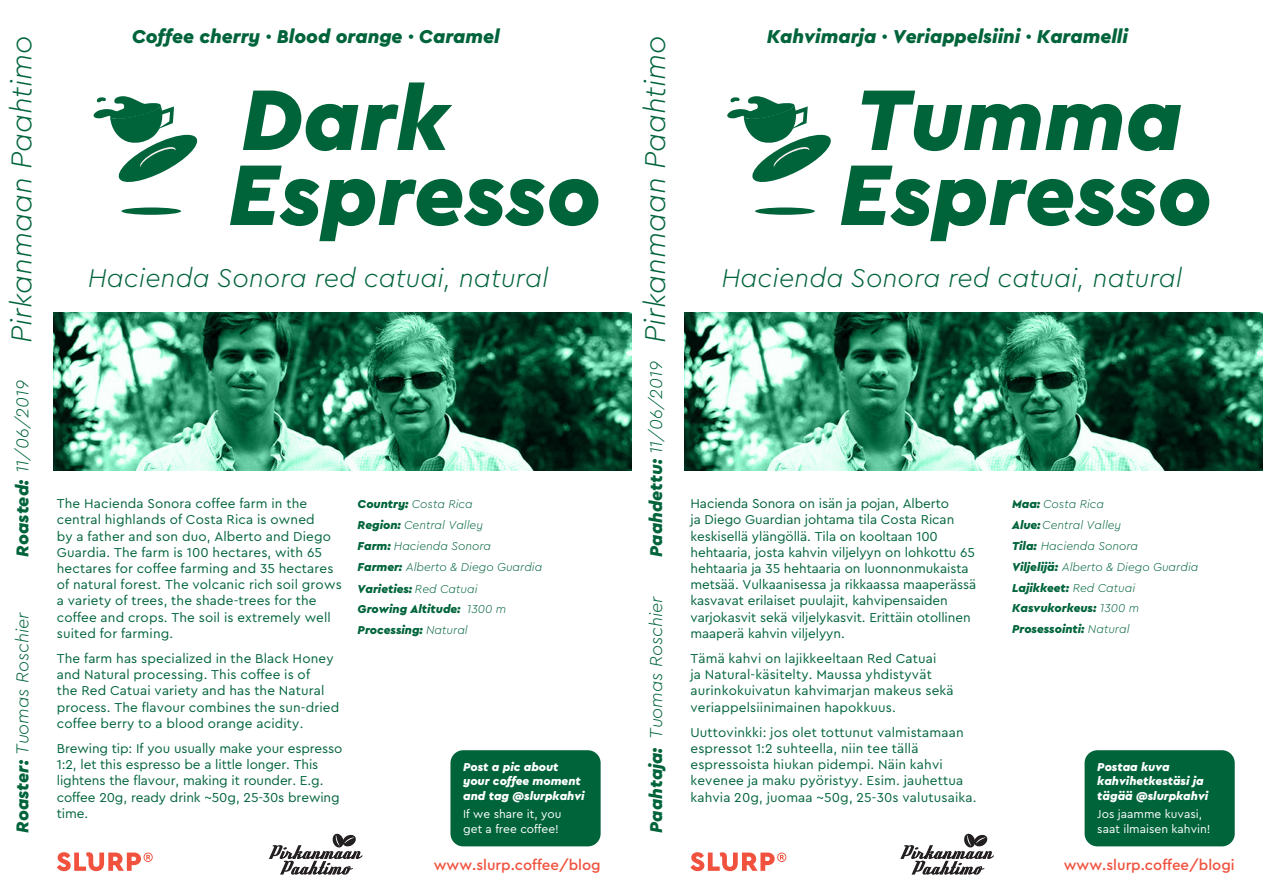
<style>
.page{position:relative;width:1263px;height:893px;background:#fff}
.page>*{position:absolute;margin:0;border:0;box-sizing:border-box;transform-origin:0 0}
.t1{font:italic 900 90px "Cera Pro";color:#00643b}
.t2{font:italic 300 30px "Cera Pro";color:#00643b}
.t3{font:italic 300 27px "Cera Pro";color:#00643b}
.t4{font:italic 900 19.5px "Cera Pro";color:#00643b}
.t5{font:italic 300 18px "Cera Pro";color:#00643b}
.t6{font:italic 900 18px "Cera Pro";color:#00643b}
.t7{font:500 15px "Cera Pro";color:#f0523e}
.t8{font:13.5px/16.2px "Cera Pro";letter-spacing:.01em;color:#00643b}
.t9{font:13.5px/16.2px "Cera Pro";letter-spacing:-.01em;color:#00643b}
.t10{font:italic 300 12px/21px "Cera Pro";color:#00643b}
.t11{font:italic 900 12px/20.5px "Cera Pro";color:#00643b}
.t12{font:italic 900 12px/14.4px "Cera Pro";color:#fff}
.t13{font:12px/14.4px "Cera Pro";color:#fff}
.s1{font-weight:900}
.s2{font-weight:300}
</style>
<div class="page">
<img style="left:685px;top:313px;width:578px;height:157px">
<img style="left:53px;top:313px;width:579px;height:157px">
<svg style="left:57px;top:852px;width:96px;height:19px"></svg>
<svg style="left:93px;top:96px;width:105px;height:86px"></svg>
<svg style="left:121px;top:207px;width:60px;height:8px"></svg>
<svg style="left:690px;top:852px;width:96px;height:19px"></svg>
<svg style="left:727px;top:96px;width:104px;height:86px"></svg>
<svg style="left:755px;top:207px;width:60px;height:8px"></svg>
<svg style="left:900px;top:833px;width:94px;height:42px"></svg>
<svg style="left:269px;top:833px;width:94px;height:42px"></svg>
<div style="left:450px;top:750px;width:151px;height:96px;background:#00643b;border-radius:13px"></div>
<div style="left:1084px;top:750px;width:151px;height:96px;background:#00643b;border-radius:13px"></div>
<h2 class="t2" style="left:1px;top:343px;width:309px;rotate:-90deg">Pirkanmaan Paahtimo</h2>
<h3 class="t5" style="left:10px;top:557px;width:178px;rotate:-90deg"><span class="s1">Roasted:</span> 11/06/2019</h3>
<h3 class="t5" style="left:10px;top:833px;width:222px;rotate:-90deg"><span class="s1">Roaster:</span> Tuomas Roschier</h3>
<h3 class="t4" style="left:132px;top:23px;width:369px">Coffee cherry · Blood orange · Caramel</h3>
<h3 class="t4" style="left:767px;top:23px;width:363px">Kahvimarja · Veriappelsiini · Karamelli</h3>
<h1 class="t1" style="left:241px;top:60px;width:210px">Dark</h1>
<h2 class="t2" style="left:635px;top:343px;width:309px;rotate:-90deg">Pirkanmaan Paahtimo</h2>
<h1 class="t1" style="left:856px;top:60px;width:327px">Tumma</h1>
<h1 class="t1" style="left:228px;top:135px;width:375px">Espresso</h1>
<h1 class="t1" style="left:839px;top:135px;width:375px">Espresso</h1>
<h3 class="t3" style="left:88px;top:260px;width:462px">Hacienda Sonora red catuai, natural</h3>
<h3 class="t3" style="left:721px;top:260px;width:462px">Hacienda Sonora red catuai, natural</h3>
<p class="t8" style="left:57px;top:495px;width:286px">The Hacienda Sonora coffee farm in the central highlands of Costa Rica is owned<br>by a father and son duo, Alberto and Diego Guardia. The farm is 100 hectares, with 65 hectares for coffee farming and 35 hectares of natural forest. The volcanic rich soil grows a variety of trees, the shade-trees for the coffee and crops. The soil is extremely well suited for farming.</p>
<p class="t8" style="left:57px;top:650px;width:284px">The farm has specialized in the Black Honey and Natural processing. This coffee is of<br>the Red Catuai variety and has the Natural process. The flavour combines the sun-dried coffee berry to a blood orange acidity.</p>
<p class="t9" style="left:57px;top:740px;width:287px">Brewing tip: If you usually make your espresso 1:2, let this espresso be a little longer. This lightens the flavour, making it rounder. E.g. coffee 20g, ready drink ~50g, 25-30s brewing time.</p>
<p class="t10" style="left:358px;top:493px;width:186px"><span class="s1">Country:</span> Costa Rica<br><span class="s1">Region:</span> Central Valley<br><span class="s1">Farm:</span> Hacienda Sonora<br><span class="s1">Farmer:</span> Alberto &amp; Diego Guardia</p>
<p class="t11" style="left:358px;top:579px;width:121px">Varieties: <span class="s2">Red Catuai<br></span>Growing Altitude:<br>Processing: <span class="s2">Natural</span></p>
<p class="t10" style="left:467px;top:598px;width:41px">1300 m</p>
<p class="t12" style="left:463px;top:759px;width:123px">Post a pic about your coffee moment and tag @slurpkahvi</p>
<p class="t13" style="left:463px;top:806px;width:100px">If we share it, you get a free coffee!</p>
<p class="t7" style="left:434px;top:855px;width:169px">www.slurp.coffee/blog</p>
<h3 class="t6" style="left:644px;top:557px;width:197px;rotate:-90deg">Paahdettu: <span class="s2">11/06/2019</span></h3>
<h3 class="t5" style="left:644px;top:833px;width:238px;rotate:-90deg"><span class="s1">Paahtaja:</span> Tuomas Roschier</h3>
<p class="t8" style="left:690px;top:495px;width:287px">Hacienda Sonora on isän ja pojan, Alberto<br>ja Diego Guardian johtama tila Costa Rican keskisellä ylängöllä. Tila on kooltaan 100 hehtaaria, josta kahvin viljelyyn on lohkottu 65 hehtaaria ja 35 hehtaaria on luonnonmukaista metsää. Vulkaanisessa ja rikkaassa maaperässä kasvavat erilaiset puulajit, kahvipensaiden varjokasvit sekä viljelykasvit. Erittäin otollinen maaperä kahvin viljelyyn.</p>
<p class="t8" style="left:690px;top:650px;width:265px">Tämä kahvi on lajikkeeltaan Red Catuai<br>ja Natural-käsitelty. Maussa yhdistyvät aurinkokuivatun kahvimarjan makeus sekä veriappelsiinimainen hapokkuus.</p>
<p class="t8" style="left:690px;top:724px;width:287px">Uuttovinkki: jos olet tottunut valmistamaan espressot 1:2 suhteella, niin tee tällä espressoista hiukan pidempi. Näin kahvi kevenee ja maku pyöristyy. Esim. jauhettua kahvia 20g, juomaa ~50g, 25-30s valutusaika.</p>
<p class="t10" style="left:1012px;top:493px;width:188px"><span class="s1">Maa:</span> Costa Rica<br><span class="s1">Alue:</span>Central Valley<br><span class="s1">Tila:</span> Hacienda Sonora<br><span class="s1">Viljelijä:</span> Alberto &amp; Diego Guardia<br><span class="s1">Lajikkeet:</span> Red Catuai</p>
<p class="t11" style="left:1012px;top:597px;width:128px;line-height:21px">Kasvukorkeus: <span class="s2">1300 m<br></span>Prosessointi: <span class="s2">Natural</span></p>
<p class="t12" style="left:1097px;top:759px;width:112px">Postaa kuva kahvihetkestäsi ja tägää @slurpkahvi</p>
<p class="t13" style="left:1097px;top:806px;width:115px">Jos jaamme kuvasi, saat ilmaisen kahvin!</p>
<p class="t7" style="left:1064px;top:855px;width:172px">www.slurp.coffee/blogi</p>
</div>
